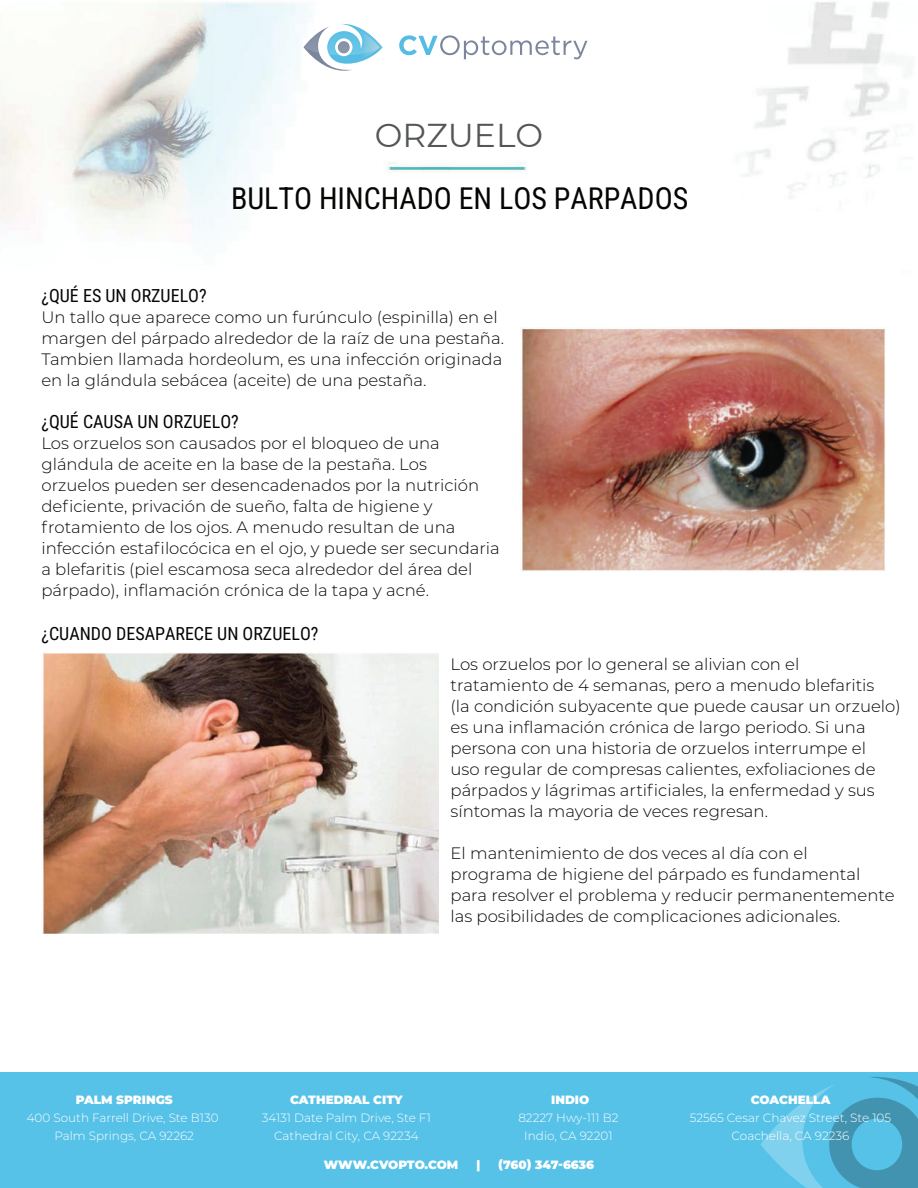
<style>
.page{position:relative;width:918px;height:1188px;background:#fff}
.page>*{position:absolute;margin:0;border:0;box-sizing:border-box;transform-origin:0 0}
.t1{font:33px "Montserrat";color:#545557}
.t2{font:30px "Roboto Condensed";color:#050504}
.t3{font:18px "Roboto Condensed";color:#050504}
.t4{font:300 16.5px/21px "Montserrat";color:#050504}
.t5{font:300 12px/18px "Montserrat";color:#fff;text-align:center}
.t6{font:900 12px "Montserrat";color:#fff}
</style>
<div class="page">
<img style="left:0;top:1px;width:909px;height:234px">
<div style="left:0;top:1072px;width:918px;height:116px;background:#57c2e8"></div>
<svg style="left:761px;top:1077px;width:157px;height:111px"></svg>
<img style="left:124px;top:26px;width:87px;height:166px">
<svg style="left:304px;top:24px;width:79px;height:51px"></svg>
<svg style="left:399px;top:35px;width:188px;height:24px"></svg>
<img style="left:522px;top:327px;width:364px;height:245px">
<img style="left:41px;top:652px;width:398px;height:281px">
<h1 class="t1" style="left:375px;top:112px;width:170px">ORZUELO</h1>
<h2 class="t2" style="left:231px;top:178px;width:459px">BULTO HINCHADO EN LOS PARPADOS</h2>
<p class="t3" style="left:41px;top:283px;width:167px">¿QUÉ ES UN ORZUELO?</p>
<p class="t4" style="left:41px;top:306px;width:464px">Un tallo que aparece como un furúnculo (espinilla) en el margen del párpado alrededor de la raíz de una pestaña.<br>Tambien llamada hordeolum, es una infección originada en la glándula sebácea (aceite) de una pestaña.</p>
<p class="t3" style="left:41px;top:409px;width:199px">¿QUÉ CAUSA UN ORZUELO?</p>
<p class="t4" style="left:41px;top:433px;width:460px">Los orzuelos son causados por el bloqueo de una glándula de aceite en la base de la pestaña. Los<br>orzuelos pueden ser desencadenados por la nutrición deficiente, privación de sueño, falta de higiene y frotamiento de los ojos. A menudo resultan de una infección estafilocócica en el ojo, y puede ser secundaria a blefaritis (piel escamosa seca alrededor del área del párpado), inflamación crónica de la tapa y acné.</p>
<p class="t3" style="left:41px;top:621px;width:278px">¿CUANDO DESAPARECE UN ORZUELO?</p>
<p class="t4" style="left:451px;top:653px;width:452px">Los orzuelos por lo general se alivian con el tratamiento de 4 semanas, pero a menudo blefaritis<br>(la condición subyacente que puede causar un orzuelo) es una inflamación crónica de largo periodo. Si una persona con una historia de orzuelos interrumpe el<br>uso regular de compresas calientes, exfoliaciones de párpados y lágrimas artificiales, la enfermedad y sus síntomas la mayoria de veces regresan.</p>
<p class="t4" style="left:451px;top:842px;width:446px">El mantenimiento de dos veces al día con el<br>programa de higiene del párpado es fundamental para resolver el problema y reducir permanentemente las posibilidades de complicaciones adicionales.</p>
<p class="t6" style="left:76px;top:1091px;width:99px">PALM SPRINGS</p>
<p class="t5" style="left:27px;top:1109px;width:193px">400 South Farrell Drive, Ste B130<br>Palm Springs, CA 92262</p>
<p class="t6" style="left:290px;top:1091px;width:114px">CATHEDRAL CITY</p>
<p class="t5" style="left:262px;top:1109px;width:171px">34131 Date Palm Drive, Ste F1<br>Cathedral City, CA 92234</p>
<p class="t6" style="left:551px;top:1091px;width:40px">INDIO</p>
<p class="t5" style="left:518px;top:1109px;width:102px">82227 Hwy-111 B2<br>Indio, CA 92201</p>
<p class="t6" style="left:324px;top:1155px;width:136px">WWW.CVOPTO.COM</p>
<p class="t6" style="left:476px;top:1155px;width:5px">|</p>
<p class="t6" style="left:498px;top:1155px;width:97px">(760) 347-6636</p>
<p class="t6" style="left:751px;top:1091px;width:81px">COACHELLA</p>
<p class="t5" style="left:690px;top:1109px;width:203px">52565 Cesar Chavez Street, Ste 105<br>Coachella, CA 92236</p>
</div>
